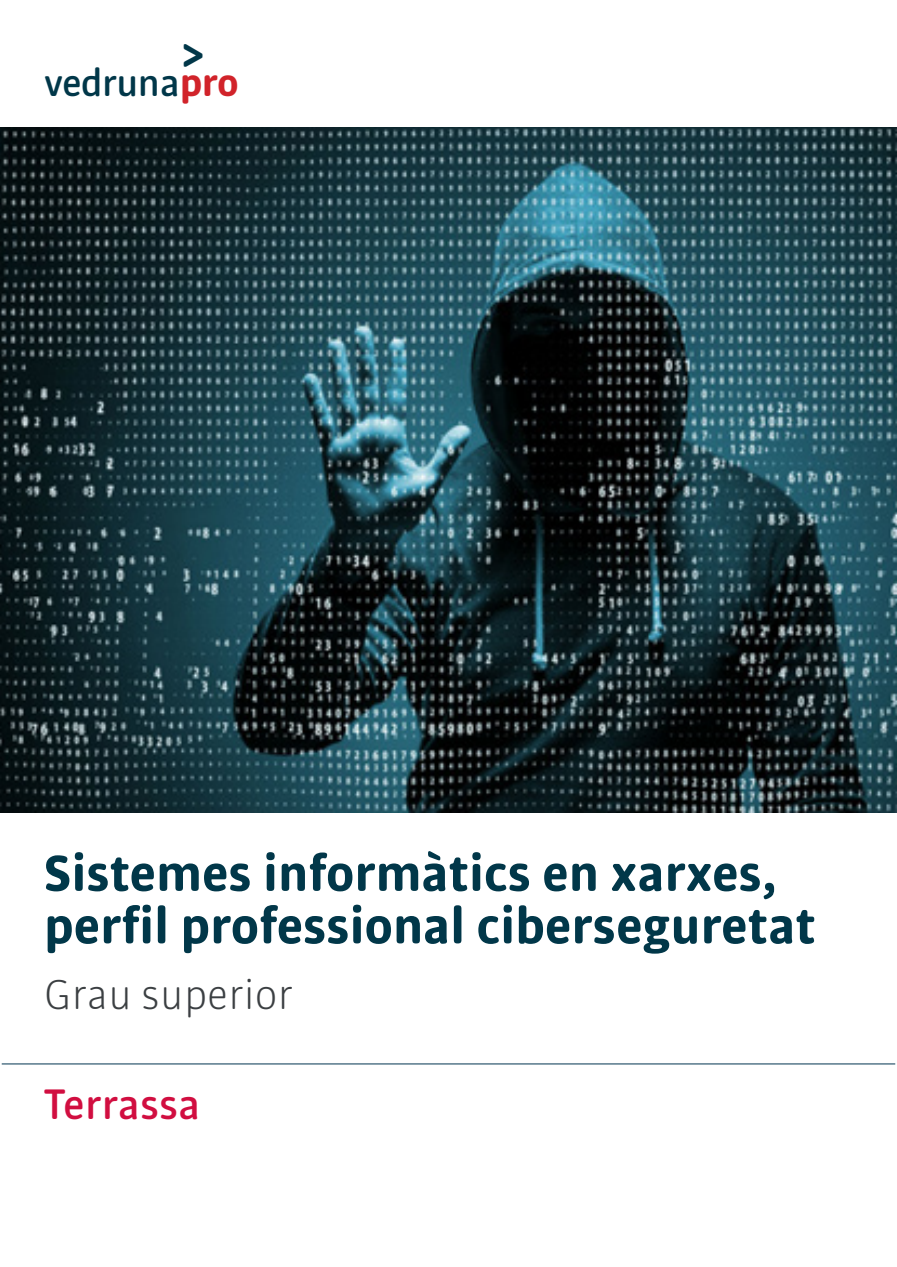
<style>
.page{position:relative;width:897px;height:1267px;background:#fff}
.page>*{position:absolute;margin:0;border:0;box-sizing:border-box;transform-origin:0 0}
.t1{font:700 54px/52.5px "Bulo Rounded";letter-spacing:.01em;color:#013749}
.t2{font:300 45px "Bulo Rounded";letter-spacing:.01em;color:#3b3f42}
.t3{font:500 45px "Bulo Rounded";letter-spacing:.01em;color:#d10e40}
.t4{font:500 40.8px "Bulo Rounded";letter-spacing:-.01em;color:#013749}
.t5{font:700 38.25px "Bulo Rounded";color:#013749}
.s1{font-weight:700;color:#d1232a}
</style>
<div class="page">
<hr style="left:2px;top:1063px;width:893px;height:1px;background:#023451">
<img style="left:0;top:128px;width:896px;height:684px">
<p class="t5" style="left:183px;top:31px;width:23px">&gt;</p>
<p class="t4" style="left:44px;top:58px;width:196px">vedruna<span class="s1">pro</span></p>
<p class="t1" style="left:44px;top:846px;width:772px">Sistemes informàtics en xarxes, perfil professional ciberseguretat</p>
<p class="t2" style="left:44px;top:967px;width:250px">Grau superior</p>
<p class="t3" style="left:44px;top:1076px;width:157px">Terrassa</p>
</div>
